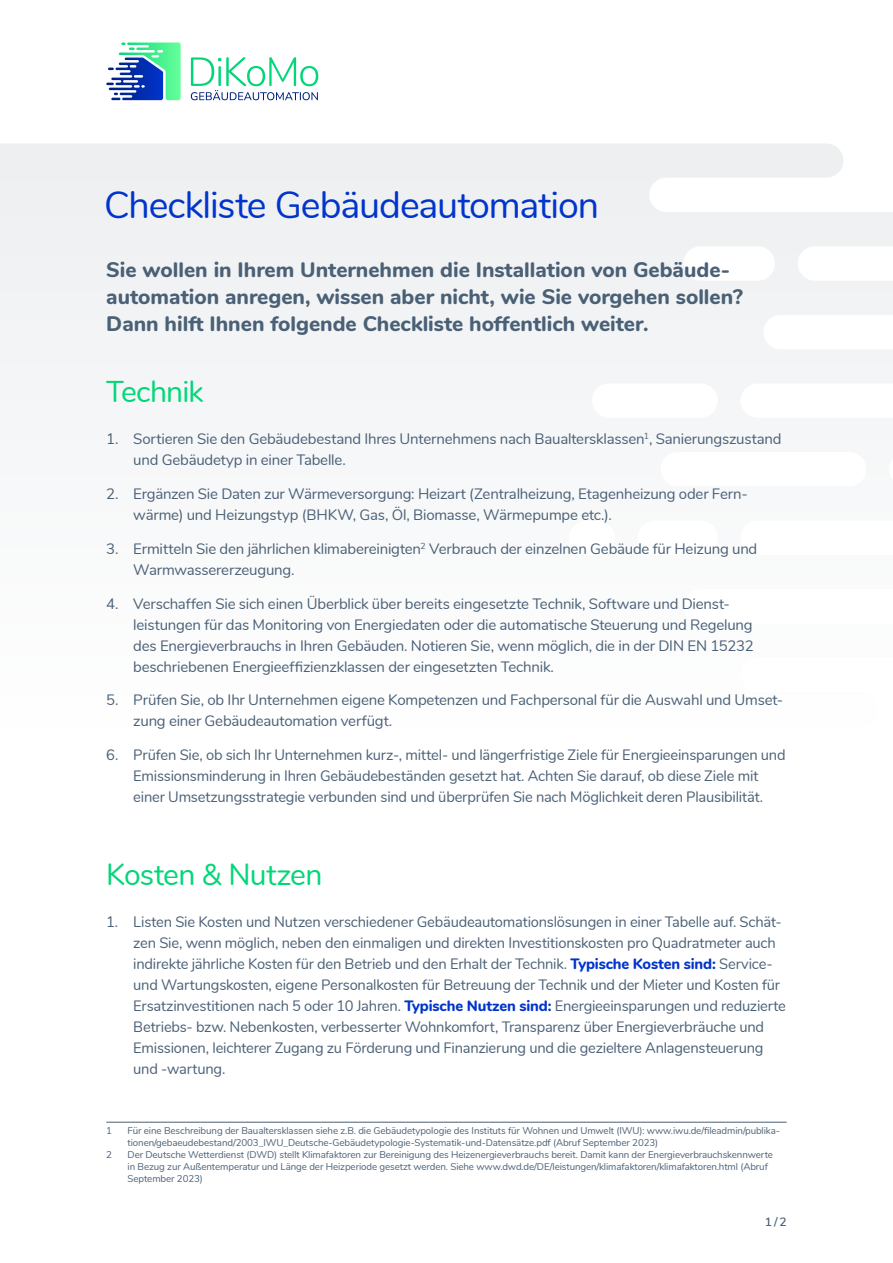
<style>
.page{position:relative;width:893px;height:1263px;background:#fff}
.page>*{position:absolute;margin:0;border:0;box-sizing:border-box;transform-origin:0 0}
.t1{font:37.5px "Nunito";letter-spacing:-.025em;color:#0134cb}
.t2{font:30px "Nunito";letter-spacing:-.025em;color:#03d678}
.t3{font:800 21px/27px "Nunito";color:#4a6076}
.t4{font:15px/21px "Nunito";letter-spacing:-.015em;color:#4a6076}
.t5{font:600 12px "Nunito";color:#4a6076}
.t6{font:9.75px/12px "Nunito";letter-spacing:-.01em;color:#4a6076}
.s1{font-weight:800;color:#0134cb}
</style>
<div class="page">
<svg style="left:0;top:144px;width:893px;height:261px;fill:#f1f3f4"></svg>
<svg style="left:106px;top:43px;width:75px;height:57px"></svg>
<svg style="left:191px;top:57px;width:127px;height:43px"></svg>
<hr style="left:106px;top:1122px;width:681px;height:1px;background:#4a6076">
<h1 class="t1" style="left:104px;top:177px;width:496px">Checkliste Gebäudeautomation</h1>
<h3 class="t3" style="left:106px;top:255px;width:638px">Sie wollen in Ihrem Unternehmen die Installation von Gebäude&shy;automation anregen, wissen aber nicht, wie Sie vorgehen sollen?<br>Dann hilft Ihnen folgende Checkliste hoffentlich weiter.</h3>
<h2 class="t2" style="left:106px;top:370px;width:99px">Technik</h2>
<p class="t4" style="left:133px;top:428px;width:650px;text-indent:-27px">1. Sortieren Sie den Gebäudebestand Ihres Unternehmens nach Baualtersklassen<sup>1</sup>, Sanierungszustand und Gebäudetyp in einer Tabelle.</p>
<p class="t4" style="left:133px;top:483px;width:616px;text-indent:-27px">2. Ergänzen Sie Daten zur Wärmeversorgung: Heizart (Zentralheizung, Etagenheizung oder Fern&shy;wärme) und Heizungstyp (BHKW, Gas, Öl, Biomasse, Wärmepumpe etc.).</p>
<p class="t4" style="left:133px;top:537px;width:626px;text-indent:-27px">3. Ermitteln Sie den jährlichen klimabereinigten<sup>2</sup> Verbrauch der einzelnen Gebäude für Heizung und<br>Warmwassererzeugung.</p>
<p class="t4" style="left:133px;top:592px;width:622px;text-indent:-27px">4. Verschaffen Sie sich einen Überblick über bereits eingesetzte Technik, Software und Dienst&shy;leistungen für das Monitoring von Energiedaten oder die automatische Steuerung und Regelung des Energieverbrauchs in Ihren Gebäuden. Notieren Sie, wenn möglich, die in der DIN EN 15232 -beschriebenen Energieeffizienzklassen der eingesetzten Technik.</p>
<p class="t4" style="left:133px;top:689px;width:651px;text-indent:-27px">5. Prüfen Sie, ob Ihr Unternehmen eigene Kompetenzen und Fachpersonal für die Auswahl und Umset&shy;zung einer Gebäudeautomation verfügt.</p>
<p class="t4" style="left:106px;top:744px;width:681px;text-align:center">6. Prüfen Sie, ob sich Ihr Unternehmen kurz-, mittel- und längerfristige Ziele für Energieeinsparungen und<br>Emissionsminderung in Ihren Gebäudebeständen gesetzt hat. Achten Sie darauf, ob diese Ziele mit<br>einer Umsetzungsstrategie verbunden sind und überprüfen Sie nach Möglichkeit deren Plausibilität.</p>
<h2 class="t2" style="left:106px;top:852px;width:218px">Kosten &amp; Nutzen</h2>
<p class="t4" style="left:133px;top:910px;width:654px;text-indent:-27px">1. Listen Sie Kosten und Nutzen verschiedener Gebäudeautomationslösungen in einer Tabelle auf. Schät&shy;zen Sie, wenn möglich, neben den einmaligen und direkten Investitionskosten pro Quadratmeter auch indirekte jährliche Kosten für den Betrieb und den Erhalt der Technik. <span class="s1">Typische Kosten sind:</span> Service&shy;und Wartungskosten, eigene Personalkosten für Betreuung der Technik und der Mieter und Kosten für Ersatzinvestitionen nach 5 oder 10 Jahren. <span class="s1">Typische Nutzen sind:</span> Energieeinsparungen und reduzierte Betriebs- bzw. Nebenkosten, verbesserter Wohnkomfort, Transparenz über Energieverbräuche und Emissionen, leichterer Zugang zu Förderung und Finanzierung und die gezieltere Anlagensteuerung und -wartung.</p>
<p class="t6" style="left:106px;top:1124px;width:7px">1</p>
<p class="t6" style="left:128px;top:1124px;width:654px">Für eine Beschreibung der Baualtersklassen siehe z.B. die Gebäudetypologie des Instituts für Wohnen und Umwelt (IWU): www.iwu.de/fileadmin/publika&shy;tionen/gebaeudebestand/2003_IWU_Deutsche-Gebäudetypologie-Systematik-und-Datensätze.pdf (Abruf September 2023)</p>
<p class="t6" style="left:106px;top:1148px;width:7px">2</p>
<p class="t6" style="left:128px;top:1148px;width:647px">Der Deutsche Wetterdienst (DWD) stellt Klimafaktoren zur Bereinigung des Heizenergieverbrauchs bereit. Damit kann der Energieverbrauchskennwerte in Bezug zur Außentemperatur und Länge der Heizperiode gesetzt werden. Siehe www.dwd.de/DE/leistungen/klimafaktoren/klimafaktoren.html (Abruf<br>September 2023)</p>
<p class="t5" style="left:765px;top:1212px;width:23px">1 / 2</p>
</div>
